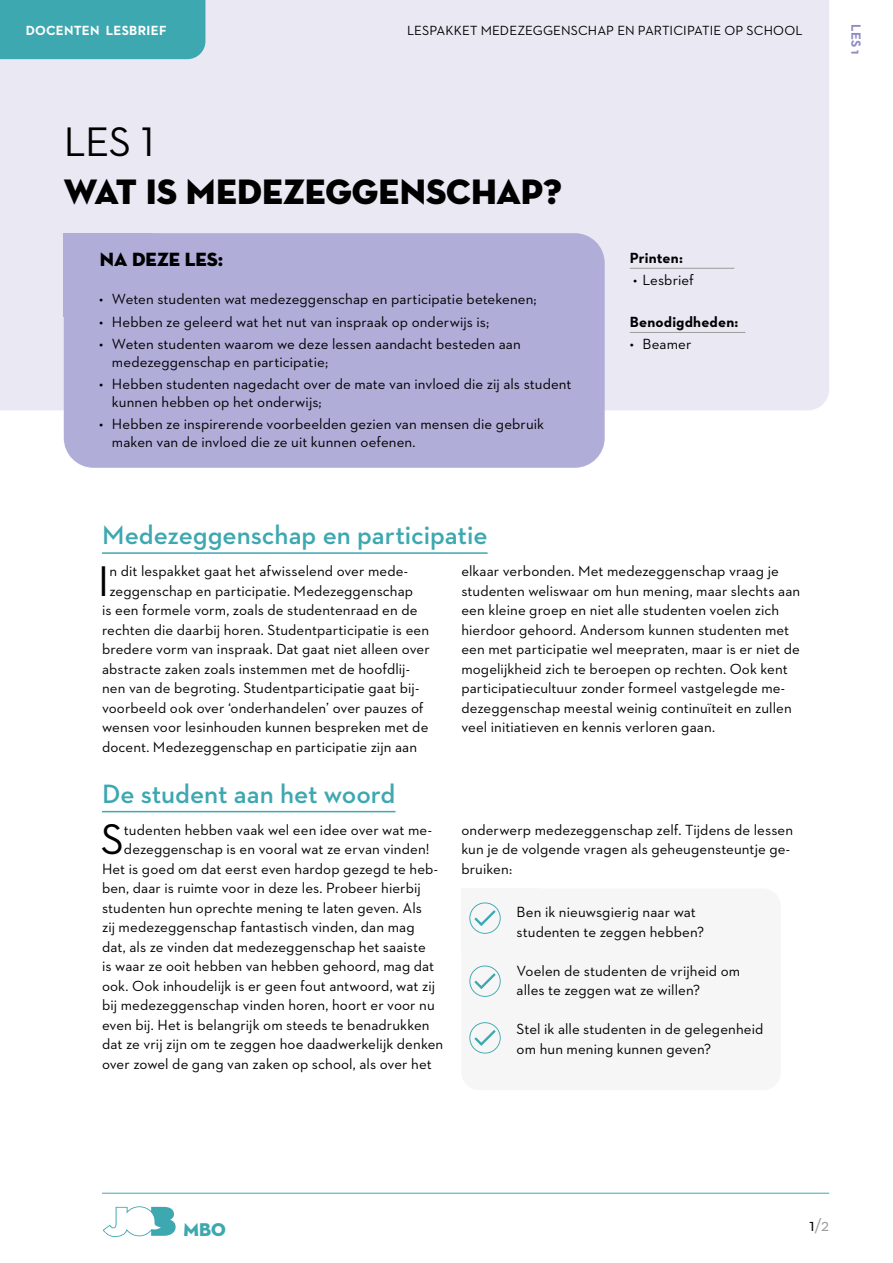
<style>
.page{position:relative;width:893px;height:1263px;background:#fff}
.page>*{position:absolute;margin:0;border:0;box-sizing:border-box;transform-origin:0 0}
.t1{font:43.65px "Neutraface 2 Text";color:#000}
.t2{font:42px "Neutraface 2 Text";color:#000}
.t3{font:36px "Neutra Disp Titling";letter-spacing:-.005em;color:#000}
.t4{font:600 27px "Neutraface 2 Text";color:#3da8b0}
.t5{font:19.5px "Neutra Disp Titling";color:#000}
.t6{font:18.9px "Neutra Disp Titling";color:#3da8b0}
.t7{font:18px "Neutraface 2 Text";color:#9d9d9c}
.t8{font:15px/19.5px "Neutraface 2 Text";letter-spacing:.005em;color:#000}
.t9{font:700 15px "Neutraface 2 Text";letter-spacing:.01em;color:#000}
.t10{font:13.5px "Neutraface 2 Text";letter-spacing:.005em;color:#000}
.t11{font:700 13.5px "Neutraface 2 Text";letter-spacing:.02em;color:#fff}
.t12{font:700 13.5px "Neutraface 2 Text";color:#8f8cc4}
.s1{color:#000}
</style>
<div class="page">
<div style="left:0;top:0;width:829px;height:410px;background:#e9e8f3"></div>
<div style="left:64px;top:233px;width:89px;height:84px;background:#b0add9"></div>
<div style="left:64px;top:233px;width:541px;height:235px;background:#b0add9;border-radius:30px"></div>
<hr style="left:102px;top:552px;width:386px;height:2px;background:#3da8b0">
<hr style="left:102px;top:811px;width:293px;height:1px;background:#3da8b0">
<div style="left:461px;top:888px;width:320px;height:202px;background:#f6f6f6;border-radius:18px"></div>
<svg style="left:469px;top:902px;width:32px;height:32px"></svg>
<svg style="left:469px;top:965px;width:32px;height:32px"></svg>
<svg style="left:469px;top:1022px;width:32px;height:31px"></svg>
<div style="left:0;top:0;width:205px;height:59px;background:#3da8b0"></div>
<svg style="left:103px;top:1206px;width:73px;height:31px"></svg>
<hr style="left:102px;top:1193px;width:727px;height:1px;background:#3da8b0">
<hr style="left:630px;top:268px;width:104px;height:1px;background:#9d9d9c">
<hr style="left:630px;top:332px;width:115px;height:1px;background:#9d9d9c">
<p class="t11" style="left:26px;top:21px;width:143px">DOCENTEN LESBRIEF</p>
<p class="t10" style="left:407px;top:22px;width:397px">LESPAKKET MEDEZEGGENSCHAP EN PARTICIPATIE OP SCHOOL</p>
<h2 class="t2" style="left:64px;top:116px;width:92px">LES 1</h2>
<h3 class="t3" style="left:64px;top:169px;width:499px">WAT IS MEDEZEGGENSCHAP?</h3>
<h3 class="t5" style="left:100px;top:247px;width:125px">NA DEZE LES:</h3>
<p class="t8" style="left:99px;top:289px;width:439px">• Weten studenten wat medezeggenschap en participatie betekenen;</p>
<p class="t8" style="left:99px;top:312px;width:392px">• Hebben ze geleerd wat het nut van inspraak op onderwijs is;</p>
<p class="t8" style="left:112px;top:335px;width:410px;line-height:18px;text-indent:-13px">• Weten studenten waarom we deze lessen aandacht besteden aan medezeggenschap en participatie;</p>
<p class="t8" style="left:112px;top:375px;width:461px;line-height:18px;text-indent:-13px">• Hebben studenten nagedacht over de mate van invloed die zij als student kunnen hebben op het onderwijs;</p>
<p class="t8" style="left:112px;top:415px;width:434px;line-height:18px;text-indent:-13px">• Hebben ze inspirerende voorbeelden gezien van mensen die gebruik maken van de invloed die ze uit kunnen oefenen.</p>
<p class="t9" style="left:630px;top:248px;width:55px">Printen:</p>
<p class="t8" style="left:633px;top:270px;width:62px">• Lesbrief</p>
<p class="t9" style="left:630px;top:312px;width:110px">Benodigdheden:</p>
<p class="t8" style="left:630px;top:334px;width:63px">• Beamer</p>
<h3 class="t4" style="left:102px;top:518px;width:387px">Medezeggenschap en participatie</h3>
<h1 class="t1" style="left:98px;top:554px;width:13px">I</h1>
<p class="t8" style="left:109px;top:561px;width:300px">n dit lespakket gaat het afwisselend over mede-</p>
<p class="t8" style="left:461px;top:561px;width:340px">elkaar verbonden. Met medezeggenschap vraag je studenten weliswaar om hun mening, maar slechts aan een kleine groep en niet alle studenten voelen zich hierdoor gehoord. Andersom kunnen studenten met een met participatie wel meepraten, maar is er niet de mogelijkheid zich te beroepen op rechten. Ook kent participatiecultuur zonder formeel vastgelegde me&shy;dezeggenschap meestal weinig continuïteit en zullen veel initiatieven en kennis verloren gaan.</p>
<p class="t8" style="left:109px;top:581px;width:305px">zeggenschap en participatie. Medezeggenschap</p>
<p class="t8" style="left:102px;top:600px;width:317px">is een formele vorm, zoals de studentenraad en de</p>
<p class="t8" style="left:102px;top:620px;width:329px">rechten die daarbij horen. Studentparticipatie is een</p>
<p class="t8" style="left:102px;top:639px;width:329px">bredere vorm van inspraak. Dat gaat niet alleen over</p>
<p class="t8" style="left:102px;top:659px;width:310px">abstracte zaken zoals instemmen met de hoofdlij-</p>
<p class="t8" style="left:102px;top:678px;width:319px">nen van de begroting. Studentparticipatie gaat bij-</p>
<p class="t8" style="left:102px;top:698px;width:323px">voorbeeld ook over ‘onderhandelen’ over pauzes of</p>
<p class="t8" style="left:102px;top:717px;width:328px">wensen voor lesinhouden kunnen bespreken met de</p>
<p class="t8" style="left:102px;top:737px;width:317px">docent. Medezeggenschap en participatie zijn aan</p>
<h3 class="t4" style="left:102px;top:776px;width:295px">De student aan het woord</h3>
<h1 class="t1" style="left:101px;top:812px;width:25px">S</h1>
<p class="t8" style="left:124px;top:820px;width:309px">tudenten hebben vaak wel een idee over wat me-</p>
<p class="t8" style="left:124px;top:839px;width:307px">dezeggenschap is en vooral wat ze ervan vinden!</p>
<p class="t8" style="left:102px;top:859px;width:338px">Het is goed om dat eerst even hardop gezegd te heb-</p>
<p class="t8" style="left:102px;top:878px;width:320px">ben, daar is ruimte voor in deze les. Probeer hierbij</p>
<p class="t8" style="left:102px;top:898px;width:321px">studenten hun oprechte mening te laten geven. Als</p>
<p class="t8" style="left:102px;top:917px;width:314px">zij medezeggenschap fantastisch vinden, dan mag</p>
<p class="t8" style="left:102px;top:937px;width:325px">dat, als ze vinden dat medezeggenschap het saaiste</p>
<p class="t8" style="left:102px;top:956px;width:334px">is waar ze ooit hebben van hebben gehoord, mag dat</p>
<p class="t8" style="left:102px;top:976px;width:335px">ook. Ook inhoudelijk is er geen fout antwoord, wat zij</p>
<p class="t8" style="left:102px;top:995px;width:334px">bij medezeggenschap vinden horen, hoort er voor nu</p>
<p class="t8" style="left:102px;top:1015px;width:329px">even bij. Het is belangrijk om steeds te benadrukken</p>
<p class="t8" style="left:102px;top:1034px;width:343px">dat ze vrij zijn om te zeggen hoe daadwerkelijk denken</p>
<p class="t8" style="left:102px;top:1054px;width:331px">over zowel de gang van zaken op school, als over het</p>
<p class="t8" style="left:461px;top:820px;width:333px">onderwerp medezeggenschap zelf. Tijdens de lessen kun je de volgende vragen als geheugensteuntje ge&shy;bruiken:</p>
<p class="t8" style="left:517px;top:902px;width:189px">Ben ik nieuwsgierig naar wat studenten te zeggen hebben?</p>
<p class="t8" style="left:517px;top:961px;width:225px">Voelen de studenten de vrijheid om alles te zeggen wat ze willen?</p>
<p class="t8" style="left:517px;top:1019px;width:248px">Stel ik alle studenten in de gelegenheid om hun mening kunnen geven?</p>
<p class="t12" style="left:865px;top:24px;width:32px;rotate:90deg">LES 1</p>
<p class="t6" style="left:184px;top:1218px;width:44px">MBO</p>
<p class="t7" style="left:809px;top:1213px;width:21px"><span class="s1">1</span>/2</p>
</div>
